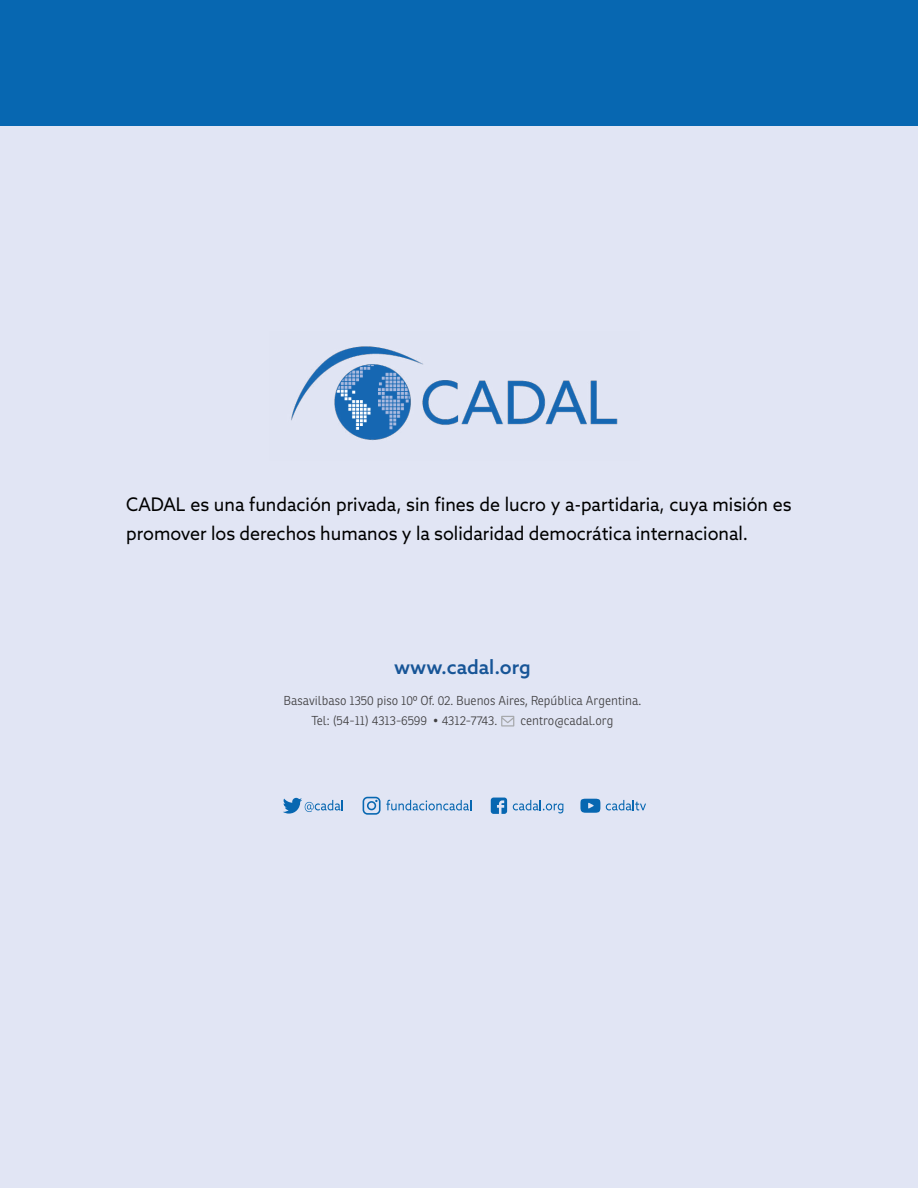
<style>
.page{position:relative;width:918px;height:1188px;background:#e1e5f4}
.page>*{position:absolute;margin:0;border:0;box-sizing:border-box;transform-origin:0 0}
.t1{font:500 19.5px "Azo Sans";color:#175597}
.t2{font:18.75px/28.5px "Azo Sans";color:#000;scale:.95 1}
.t3{font:300 12.6px/19.8px "Ronnia";color:#414042}
</style>
<div class="page">
<svg style="left:491px;top:798px;width:16px;height:16px"></svg>
<svg style="left:513px;top:800px;width:50px;height:13px"></svg>
<svg style="left:606px;top:800px;width:40px;height:10px"></svg>
<svg style="left:580px;top:799px;width:20px;height:14px"></svg>
<svg style="left:283px;top:798px;width:60px;height:16px"></svg>
<svg style="left:363px;top:797px;width:108px;height:18px"></svg>
<svg style="left:501px;top:716px;width:13px;height:11px"></svg>
<div style="left:0;top:0;width:918px;height:125px;background:#0767b1"></div>
<img style="left:291px;top:346px;width:327px;height:95px">
<p class="t2" style="left:126px;top:490px;width:702px">CADAL es una fundación privada, sin fines de lucro y a-partidaria, cuya misión es promover los derechos humanos y la solidaridad democrática internacional.</p>
<p class="t1" style="left:394px;top:654px;width:138px">www.cadal.org</p>
<p class="t3" style="left:312px;top:691px;width:331px;text-indent:-28px">Basavilbaso 1350 piso 10º Of. 02. Buenos Aires, República Argentina.<br>Tel: (54-11) 4313-6599 • 4312-7743.</p>
<p class="t3" style="left:521px;top:711px;width:94px">centro@cadal.org</p>
</div>
